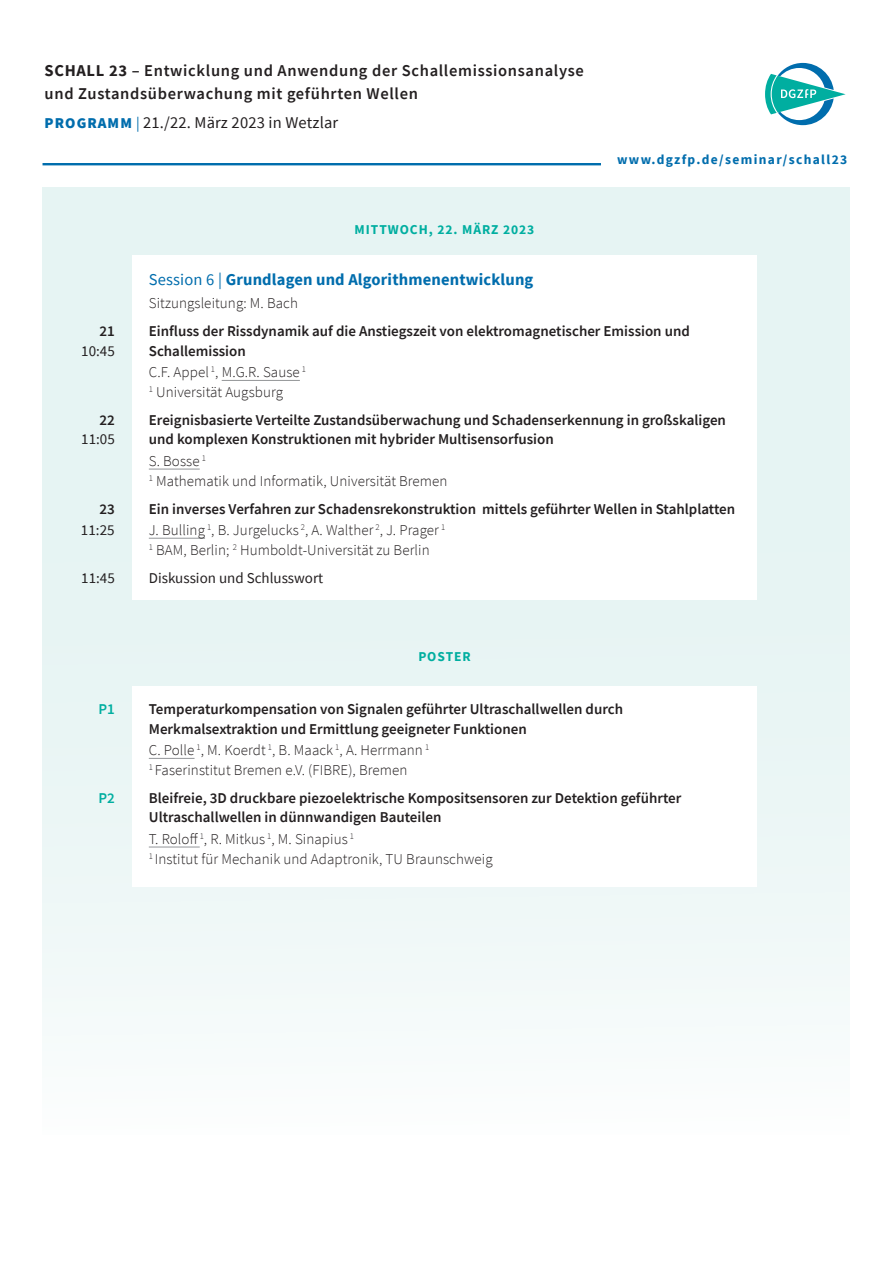
<style>
.page{position:relative;width:893px;height:1263px;background:#fff}
.page>*{position:absolute;margin:0;border:0;box-sizing:border-box;transform-origin:0 0}
.t1{font:600 16.5px/23px "Source Sans Pro";letter-spacing:.04em;color:#231f20}
.t2{font:700 16.5px "Source Sans Pro";letter-spacing:.01em;color:#006dad}
.t3{font:16.5px "Source Sans Pro";letter-spacing:.01em;color:#231f20}
.t4{font:600 15px/19.5px "Source Sans Pro";color:#231f20}
.t5{font:300 15px/19.5px "Source Sans Pro";letter-spacing:.005em;color:#231f20}
.t6{font:15px "Source Sans Pro";color:#231f20}
.t7{font:600 15px "Source Sans Pro";color:#00aea0}
.t8{font:700 13.5px "Source Sans Pro";letter-spacing:.1em;color:#006dad}
.t9{font:700 13.5px "Source Sans Pro";letter-spacing:.07em;color:#00aea0}
.s1{font-weight:700}
.s2{font-weight:900;font-size:15px;color:#006dad}
.s3{font-size:15px;color:#006dad}
.s4{font-weight:400}
.s5{font-weight:600}
.s6{font-weight:300}
</style>
<div class="page">
<div style="left:43px;top:187px;width:807px;height:947px;background:#e6f4f3"></div>
<div style="left:132px;top:255px;width:624px;height:345px;background:#fff"></div>
<hr style="left:43px;top:163px;width:643px;height:2px;background:#006dad">
<svg style="left:765px;top:63px;width:81px;height:62px"></svg>
<div style="left:601px;top:154px;width:246px;height:25px;background:#fff"></div>
<div style="left:132px;top:686px;width:624px;height:200px;background:#fff"></div>
<hr style="left:222px;top:380px;width:78px;height:1px;background:#939598">
<hr style="left:149px;top:469px;width:51px;height:1px;background:#939598">
<hr style="left:149px;top:538px;width:56px;height:1px;background:#939598">
<hr style="left:149px;top:758px;width:46px;height:1px;background:#939598">
<hr style="left:149px;top:847px;width:51px;height:1px;background:#939598">
<p class="t1" style="left:45px;top:59px;width:541px"><span class="s1">SCHALL 23</span> – Entwicklung und Anwendung der Schallemissionsanalyse und Zustandsüberwachung mit geführten Wellen</p>
<p class="t3" style="left:45px;top:112px;width:295px"><span class="s2">PROGRAMM</span> <span class="s3">|</span> 21./22. März 2023 in Wetzlar</p>
<p class="t9" style="left:355px;top:220px;width:181px">MITTWOCH, 22. MÄRZ 2023</p>
<p class="t2" style="left:149px;top:268px;width:386px"><span class="s4">Session 6 |</span> Grundlagen und Algorithmenentwicklung</p>
<p class="t5" style="left:149px;top:294px;width:151px">Sitzungsleitung: M. Bach</p>
<p class="t8" style="left:617px;top:150px;width:232px">www.dgzfp.de/seminar/schall23</p>
<p class="t4" style="left:99px;top:321px;width:17px">21</p>
<p class="t4" style="left:149px;top:321px;width:543px">Einfluss der Rissdynamik auf die Anstiegszeit von elektromagnetischer Emission und</p>
<p class="t6" style="left:81px;top:341px;width:35px">10:45</p>
<p class="t5" style="left:149px;top:340px;width:159px;line-height:21.6px"><span class="s5">Schallemission<br></span>C.F. Appel <sup>1</sup>, M.G.R. Sause <sup>1</sup></p>
<p class="t5" style="left:149px;top:382px;width:136px"><sup>1</sup> Universität Augsburg</p>
<p class="t4" style="left:99px;top:410px;width:17px">22</p>
<p class="t4" style="left:149px;top:410px;width:579px">Ereignisbasierte Verteilte Zustandsüberwachung und Schadenserkennung in großskaligen</p>
<p class="t6" style="left:81px;top:430px;width:35px">11:05</p>
<p class="t4" style="left:149px;top:428px;width:406px;line-height:21.6px">und komplexen Konstruktionen mit hybrider Multisensorfusion<br><span class="s6">S. Bosse</span> <sup>1</sup></p>
<p class="t5" style="left:149px;top:471px;width:300px"><sup>1</sup> Mathematik und Informatik, Universität Bremen</p>
<p class="t4" style="left:99px;top:499px;width:17px">23</p>
<p class="t4" style="left:149px;top:499px;width:588px">Ein inverses Verfahren zur Schadensrekonstruktion mittels geführter Wellen in Stahlplatten</p>
<p class="t6" style="left:81px;top:521px;width:35px">11:25</p>
<p class="t5" style="left:149px;top:520px;width:298px">J. Bulling <sup>1</sup>, B. Jurgelucks <sup>2</sup>, A. Walther <sup>2</sup>, J. Prager <sup>1<br>1</sup> BAM, Berlin; <sup>2</sup> Humboldt-Universität zu Berlin</p>
<p class="t6" style="left:81px;top:568px;width:35px">11:45</p>
<p class="t6" style="left:149px;top:568px;width:176px">Diskussion und Schlusswort</p>
<p class="t9" style="left:418px;top:648px;width:54px">POSTER</p>
<p class="t7" style="left:98px;top:699px;width:18px">P1</p>
<p class="t4" style="left:149px;top:699px;width:476px">Temperaturkompensation von Signalen geführter Ultraschallwellen durch<br>Merkmalsextraktion und Ermittlung geeigneter Funktionen</p>
<p class="t5" style="left:149px;top:741px;width:282px">C. Polle <sup>1</sup>, M. Koerdt <sup>1</sup>, B. Maack <sup>1</sup>, A. Herrmann <sup>1<br>1</sup> Faserinstitut Bremen e.V. (FIBRE), Bremen</p>
<p class="t7" style="left:98px;top:788px;width:18px">P2</p>
<p class="t4" style="left:149px;top:788px;width:534px">Bleifreie, 3D druckbare piezoelektrische Kompositsensoren zur Detektion geführter<br>Ultraschallwellen in dünnwandigen Bauteilen</p>
<p class="t5" style="left:149px;top:829px;width:345px">T. Roloff <sup>1</sup>, R. Mitkus <sup>1</sup>, M. Sinapius <sup>1<br>1</sup> Institut für Mechanik und Adaptronik, TU Braunschweig</p>
</div>
